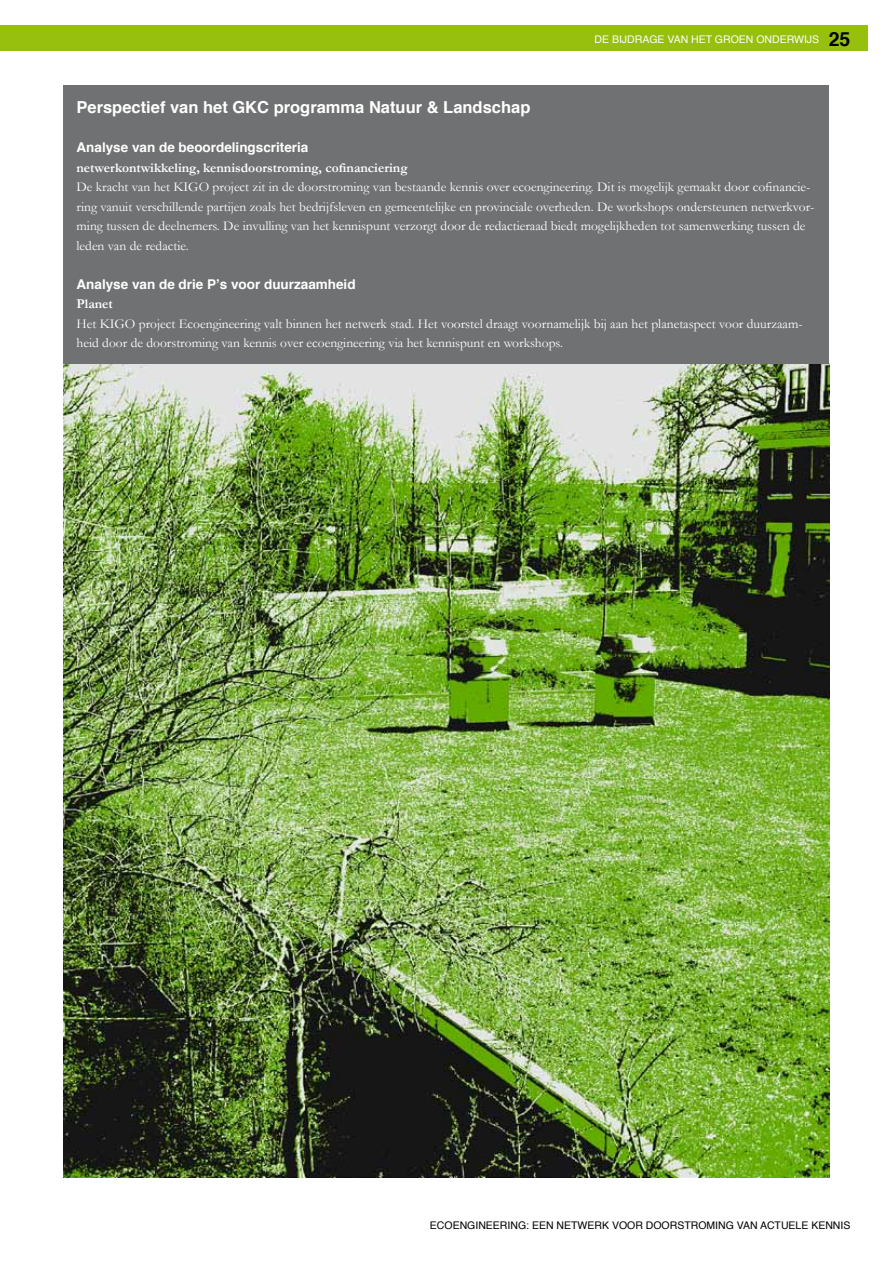
<style>
.page{position:relative;width:893px;height:1263px;background:#fff}
.page>*{position:absolute;margin:0;border:0;box-sizing:border-box;transform-origin:0 0}
.t1{font:700 16.5px "Helvetica";color:#fff}
.t2{font:13.5px/19.5px "Garamond";color:#fff}
.t3{font:700 13.5px "Helvetica";color:#fff}
.t4{font:700 13.5px "Garamond";color:#fff}
.t5{font:10.5px "Helvetica";color:#000}
.t6{font:10.5px "Helvetica";color:#fff}
.s1{font-weight:700;font-size:19.5px;color:#000}
</style>
<div class="page">
<img style="left:64px;top:364px;width:765px;height:814px">
<div style="left:0;top:26px;width:867px;height:25px;background:#97bf0d"></div>
<div style="left:64px;top:85px;width:765px;height:279px;background:#707172"></div>
<p class="t6" style="left:594px;top:31px;width:257px">DE BIJDRAGE VAN HET GROEN ONDERWIJS <span class="s1">25</span></p>
<p class="t1" style="left:77px;top:94px;width:455px">Perspectief van het GKC programma Natuur &amp; Landschap</p>
<p class="t3" style="left:77px;top:137px;width:233px">Analyse van de beoordelingscriteria</p>
<p class="t4" style="left:77px;top:160px;width:333px">netwerkontwikkeling, kennisdoorstroming, cofinanciering</p>
<p class="t2" style="left:77px;top:177px;width:739px">De kracht van het KIGO project zit in de doorstroming van bestaande kennis over ecoengineering. Dit is mogelijk gemaakt door cofinancie&shy;ring vanuit verschillende partijen zoals het bedrijfsleven en gemeentelijke en provinciale overheden. De workshops ondersteunen netwerkvor&shy;ming tussen de deelnemers. De invulling van het kennispunt verzorgt door de redactieraad biedt mogelijkheden tot samenwerking tussen de leden van de redactie.</p>
<p class="t3" style="left:77px;top:273px;width:281px">Analyse van de drie P’s voor duurzaamheid</p>
<p class="t4" style="left:77px;top:296px;width:38px">Planet</p>
<p class="t2" style="left:77px;top:314px;width:728px">Het KIGO project Ecoengineering valt binnen het netwerk stad. Het voorstel draagt voornamelijk bij aan het planetaspect voor duurzaam&shy;heid door de doorstroming van kennis over ecoengineering via het kennispunt en workshops.</p>
<p class="t5" style="left:430px;top:1217px;width:422px">ECOENG INEERING : EEN NETWERK VOOR DOORSTROMING VAN ACTUELE KENNIS</p>
</div>
